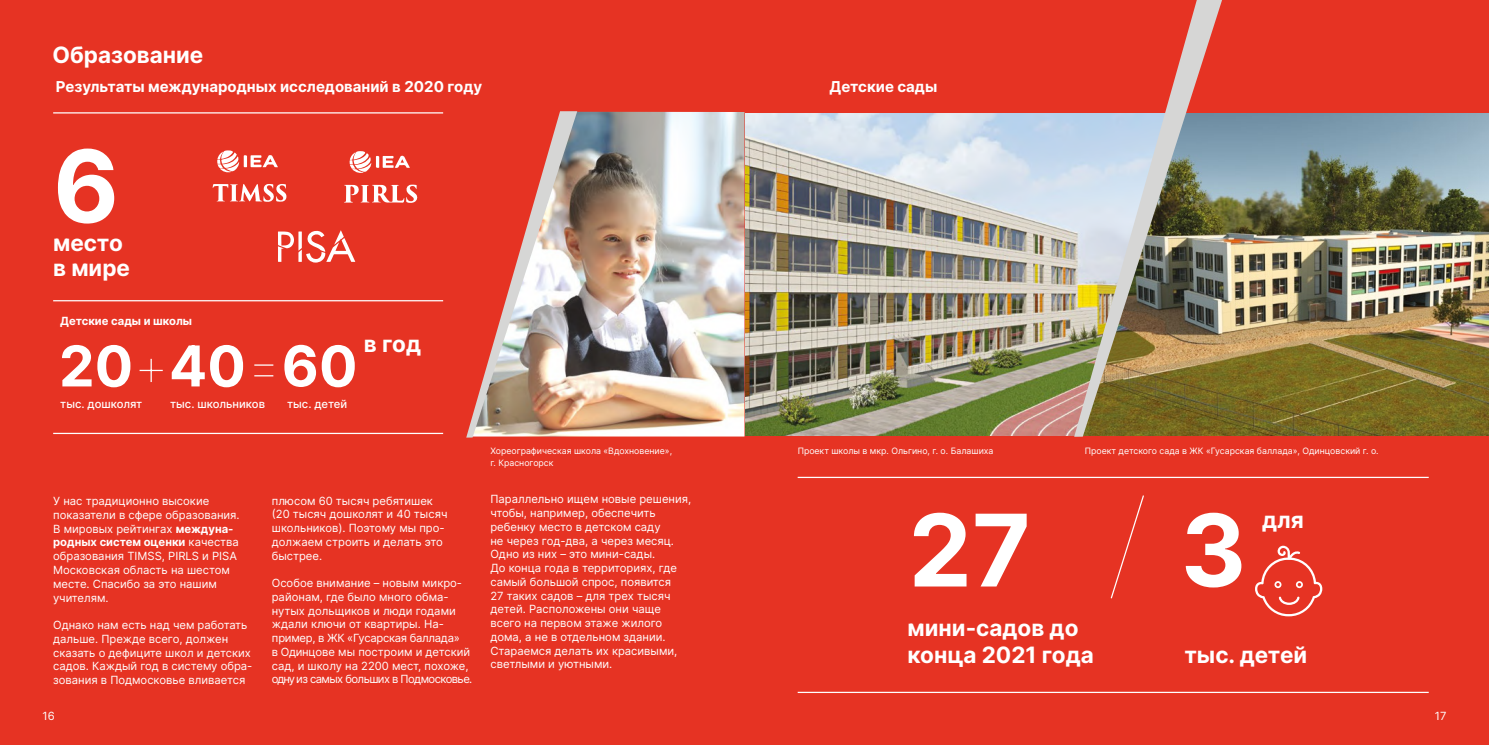
<style>
.page{position:relative;width:1489px;height:745px;background:#fff}
.page>*{position:absolute;margin:0;border:0;box-sizing:border-box;transform-origin:0 0}
.t1{font:700 100px "Inter";color:#fff}
.t2{font:700 56.25px "Inter";color:#fff}
.t3{font:700 22.5px/25px "Inter";color:#fff}
.t4{font:700 15px "Inter";color:#fff}
.t5{font:11.25px/13.8px "Inter";color:#fff}
.t6{font:500 11.25px "Inter";color:#fff}
.t7{font:700 11.25px "Inter";color:#fff}
.t8{font:8.75px/11.2px "Inter";color:#fff}
.s1{font-weight:100}
.s2{font-weight:700}
</style>
<div class="page">
<img style="left:744px;top:112px;width:330px;height:324px">
<img style="left:1221px;top:112px;width:267px;height:324px">
<div style="left:0;top:0;width:1488px;height:112px;background:#e63323"></div>
<div style="left:0;top:109px;width:744px;height:635px;background:#e63323"></div>
<div style="left:745px;top:436px;width:743px;height:308px;background:#e63323"></div>
<svg style="left:1110px;top:495px;width:34px;height:104px"></svg>
<img style="left:577px;top:112px;width:167px;height:324px">
<img style="left:466px;top:111px;width:111px;height:326px">
<hr style="left:53px;top:112px;width:390px;height:1px;background:#fff">
<hr style="left:53px;top:300px;width:390px;height:1px;background:#fff">
<hr style="left:797px;top:476px;width:631px;height:1px;background:#fff">
<hr style="left:797px;top:691px;width:631px;height:1px;background:#fff">
<hr style="left:53px;top:432px;width:390px;height:2px;background:#fff">
<svg style="left:278px;top:230px;width:77px;height:32px"></svg>
<svg style="left:344px;top:184px;width:74px;height:19px"></svg>
<svg style="left:349px;top:151px;width:61px;height:22px"></svg>
<svg style="left:213px;top:184px;width:74px;height:18px"></svg>
<svg style="left:217px;top:150px;width:61px;height:23px"></svg>
<svg style="left:1255px;top:545px;width:67px;height:71px"></svg>
<img style="left:1074px;top:0;width:147px;height:436px">
<h3 class="t3" style="left:52px;top:42px;width:152px">Образование</h3>
<h3 class="t4" style="left:56px;top:75px;width:428px">Результаты международных исследований в 2020 году</h3>
<h3 class="t4" style="left:829px;top:75px;width:109px">Детские сады</h3>
<h1 class="t1" style="left:53px;top:113px;width:68px">6</h1>
<h3 class="t3" style="left:53px;top:230px;width:78px">место в мире</h3>
<p class="t7" style="left:60px;top:313px;width:133px">Детские сады и школы</p>
<h2 class="t2" style="left:59px;top:325px;width:300px">20<span class="s1">+</span>40<span class="s1">=</span>60</h2>
<p class="t6" style="left:60px;top:396px;width:84px">тыс. дошколят</p>
<p class="t6" style="left:170px;top:396px;width:96px">тыс. школьников</p>
<p class="t6" style="left:287px;top:396px;width:61px">тыс. детей</p>
<h3 class="t3" style="left:364px;top:331px;width:59px">в год</h3>
<p class="t5" style="left:53px;top:493px;width:188px">У нас традиционно высокие показатели в сфере образования.<br>В мировых рейтингах <span class="s2">междуна&shy;родных систем оценки</span> качества образования TIMSS, PIRLS и PISA<br>Московская область на шестом месте. Спасибо за это нашим учителям.</p>
<p class="t5" style="left:53px;top:617px;width:201px">Однако нам есть над чем работать дальше. Прежде всего, должен сказать о дефиците школ и детских садов. Каждый год в систему обра&shy;зования в Подмосковье вливается</p>
<p class="t5" style="left:272px;top:493px;width:177px">плюсом 60 тысяч ребятишек (20 тысяч дошколят и 40 тысяч школьников). Поэтому мы про&shy;должаем строить и делать это быстрее.</p>
<p class="t5" style="left:272px;top:575px;width:202px">Особое внимание – новым микро&shy;районам, где было много обма&shy;нутых дольщиков и люди годами ждали ключи от квартиры. На&shy;пример, в ЖК «Гусарская баллада»<br>в Одинцове мы построим и детский сад, и школу на 2200 мест, похоже, одну из самых больших в Подмосковье.</p>
<p class="t8" style="left:490px;top:445px;width:183px">Хореографическая школа «Вдохновение», г. Красногорск</p>
<p class="t8" style="left:797px;top:445px;width:197px">Проект школы в мкр. Ольгино, г. о. Балашиха</p>
<p class="t8" style="left:1084px;top:445px;width:295px">Проект детского сада в ЖК «Гусарская баллада», Одинцовский г. о.</p>
<p class="t5" style="left:490px;top:491px;width:202px">Параллельно ищем новые решения, чтобы, например, обеспечить ребенку место в детском саду<br>не через год-два, а через месяц.<br>Одно из них – это мини-сады.<br>До конца года в территориях, где самый большой спрос, появится<br>27 таких садов – для трех тысяч детей. Расположены они чаще всего на первом этаже жилого дома, а не в отдельном здании.<br>Стараемся делать их красивыми, светлыми и уютными.</p>
<h1 class="t1" style="left:908px;top:477px;width:124px">27</h1>
<h1 class="t1" style="left:1180px;top:477px;width:67px">3</h1>
<h3 class="t3" style="left:1261px;top:507px;width:43px">для</h3>
<h3 class="t3" style="left:907px;top:614px;width:188px;line-height:27px">мини-садов до конца 2021 года</h3>
<h3 class="t3" style="left:1184px;top:642px;width:124px">тыс. детей</h3>
<p class="t5" style="left:43px;top:708px;width:14px">16</p>
<p class="t5" style="left:1434px;top:708px;width:13px">17</p>
</div>
